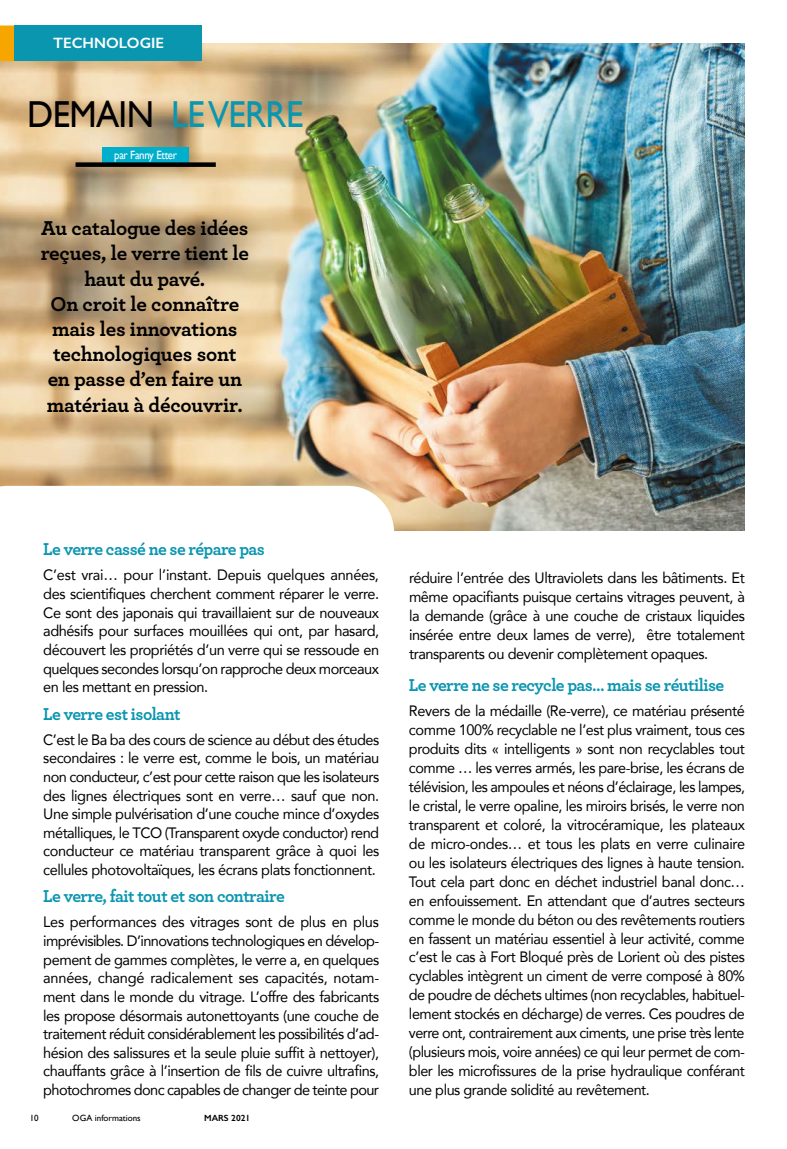
<style>
.page{position:relative;width:787px;height:1149px;background:#fff}
.page>*{position:absolute;margin:0;border:0;box-sizing:border-box;transform-origin:0 0}
.t1{font:37.5px "Gill Sans";letter-spacing:-.02em;color:#0b96b0;scale:.93 1}
.t2{font:700 21px/25.2px "Archer";letter-spacing:-.01em;color:#000;text-align:center}
.t3{font:700 18px "Archer";letter-spacing:-.035em;color:#0b96b0}
.t4{font:15px/18.9px "Avenir";letter-spacing:-.03em;color:#000;text-align:justify}
.t5{font:600 15px "Gill Sans";color:#fff}
.t6{font:12px "Gill Sans";letter-spacing:-.03em;color:#fff;scale:.9 1}
.t7{font:9px "Gill Sans";color:#000}
.t8{font:600 9px "Gill Sans";color:#000}
.s1{color:#000}
</style>
<div class="page">
<img style="left:0;top:44px;width:744px;height:486px">
<svg style="left:0;top:485px;width:394px;height:45px"></svg>
<div style="left:102px;top:148px;width:87px;height:15px;background:#00afcb"></div>
<div style="left:76px;top:162px;width:140px;height:5px;background:#000"></div>
<svg style="left:0;top:26px;width:15px;height:35px"></svg>
<div style="left:15px;top:26px;width:187px;height:35px;background:#0b96b0"></div>
<p class="t5" style="left:53px;top:34px;width:112px">TECHNOLOGIE</p>
<h1 class="t1" style="left:27px;top:93px;width:298px"><span class="s1">DEMAIN</span> LE VERRE</h1>
<p class="t6" style="left:114px;top:148px;width:71px">par Fanny Etter</p>
<h2 class="t2" style="left:41px;top:214px;width:210px">Au catalogue des idées reçues, le verre tient le haut du pavé.<br>On croit le connaître mais les innovations technologiques sont en passe d’en faire un matériau à découvrir.</h2>
<p class="t3" style="left:43px;top:535px;width:223px">Le verre cassé ne se répare pas</p>
<p class="t4" style="left:43px;top:565px;width:337px">C’est vrai… pour l’instant. Depuis quelques années, des scientifiques cherchent comment réparer le verre.<br>Ce sont des japonais qui travaillaient sur de nouveaux adhésifs pour surfaces mouillées qui ont, par hasard, découvert les propriétés d’un verre qui se ressoude en quelques secondes lorsqu’on rapproche deux morceaux en les mettant en pression.</p>
<p class="t3" style="left:43px;top:699px;width:139px">Le verre est isolant</p>
<p class="t4" style="left:43px;top:729px;width:337px">C’est le Ba ba des cours de science au début des études secondaires : le verre est, comme le bois, un matériau non conducteur, c’est pour cette raison que les isolateurs des lignes électriques sont en verre… sauf que non.<br>Une simple pulvérisation d’une couche mince d’oxydes métalliques, le TCO (Transparent oxyde conductor) rend conducteur ce matériau transparent grâce à quoi les cellules photovoltaïques, les écrans plats fonctionnent.</p>
<p class="t3" style="left:43px;top:881px;width:243px">Le verre, fait tout et son contraire</p>
<p class="t4" style="left:43px;top:912px;width:337px">Les performances des vitrages sont de plus en plus imprévisibles. D’innovations technologiques en dévelop&shy;pement de gammes complètes, le verre a, en quelques années, changé radicalement ses capacités, notam&shy;ment dans le monde du vitrage. L’offre des fabricants les propose désormais autonettoyants (une couche de traitement réduit considérablement les possibilités d’ad&shy;hésion des salissures et la seule pluie suffit à nettoyer), chauffants grâce à l’insertion de fils de cuivre ultrafins, photochromes donc capables de changer de teinte pour</p>
<p class="t7" style="left:30px;top:1112px;width:10px">10</p>
<p class="t7" style="left:72px;top:1112px;width:70px">OGA informations</p>
<p class="t8" style="left:204px;top:1112px;width:48px">MARS 2021</p>
<p class="t4" style="left:409px;top:568px;width:337px">réduire l’entrée des Ultraviolets dans les bâtiments. Et même opacifiants puisque certains vitrages peuvent, à la demande (grâce à une couche de cristaux liquides insérée entre deux lames de verre), être totalement transparents ou devenir complètement opaques.</p>
<p class="t3" style="left:409px;top:670px;width:317px">Le verre ne se recycle pas… mais se réutilise</p>
<p class="t4" style="left:409px;top:700px;width:338px">Revers de la médaille (Re-verre), ce matériau présenté comme 100% recyclable ne l’est plus vraiment, tous ces produits dits « intelligents » sont non recyclables tout comme … les verres armés, les pare-brise, les écrans de télévision, les ampoules et néons d’éclairage, les lampes, le cristal, le verre opaline, les miroirs brisés, le verre non transparent et coloré, la vitrocéramique, les plateaux de micro-ondes… et tous les plats en verre culinaire ou les isolateurs électriques des lignes à haute tension.<br>Tout cela part donc en déchet industriel banal donc… en enfouissement. En attendant que d’autres secteurs comme le monde du béton ou des revêtements routiers en fassent un matériau essentiel à leur activité, comme c’est le cas à Fort Bloqué près de Lorient où des pistes cyclables intègrent un ciment de verre composé à 80% de poudre de déchets ultimes (non recyclables, habituel&shy;lement stockés en décharge) de verres. Ces poudres de verre ont, contrairement aux ciments, une prise très lente (plusieurs mois, voire années) ce qui leur permet de com&shy;bler les microfissures de la prise hydraulique conférant une plus grande solidité au revêtement.</p>
</div>
